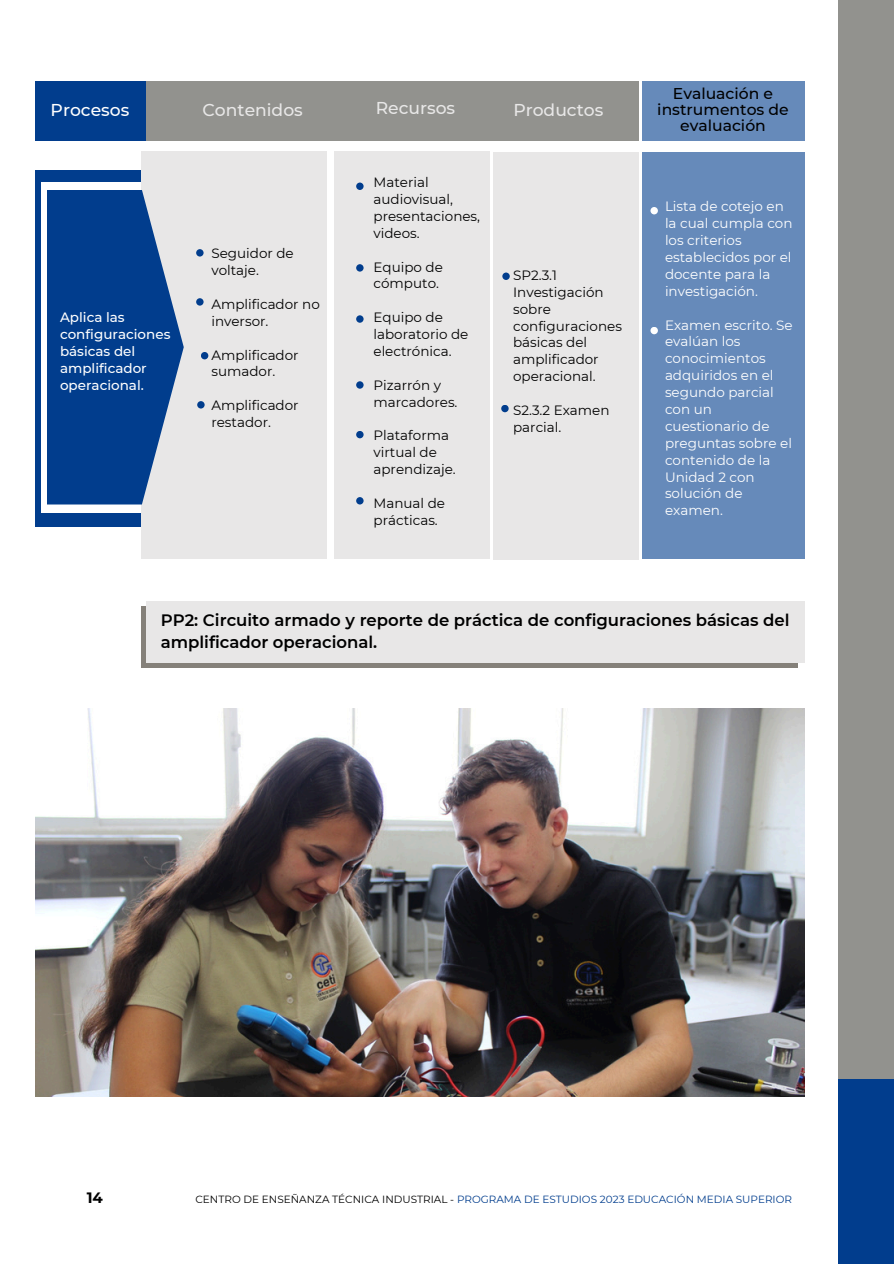
<style>
.page{position:relative;width:894px;height:1264px;background:#fff}
.page>*{position:absolute;margin:0;border:0;box-sizing:border-box;transform-origin:0 0}
.t1{font:500 17.1px "Montserrat";color:#e8e7e7}
.t2{font:500 17.1px "Montserrat";color:#fff}
.t3{font:600 16.5px/22.5px "Montserrat";color:#000}
.t4{font:500 15.6px/15.8px "Montserrat";color:#000;text-align:center}
.t5{font:700 15px "Montserrat";color:#000}
.t6{font:13.5px/16.8px "Montserrat";color:#000}
.t7{font:13.5px/16.8px "Montserrat";color:#fff}
.t8{font:500 13.5px/16.8px "Montserrat";color:#fff}
.t9{font:10.5px "Montserrat";color:#013d8d}
.s1{color:#000}
</style>
<div class="page">
<div style="left:838px;top:0;width:55px;height:1092px;background:#92928e"></div>
<div style="left:838px;top:1078px;width:55px;height:185px;background:#013d8d"></div>
<div style="left:36px;top:170px;width:110px;height:357px;background:#013d8d"></div>
<div style="left:42px;top:182px;width:582px;height:330px;background:#fff"></div>
<div style="left:141px;top:151px;width:186px;height:408px;background:#e8e7e7"></div>
<div style="left:334px;top:151px;width:155px;height:408px;background:#e8e7e7"></div>
<div style="left:493px;top:152px;width:145px;height:407px;background:#e8e7e7"></div>
<svg style="left:47px;top:190px;width:137px;height:314px"></svg>
<div style="left:502px;top:272px;width:7px;height:8px;background:#013d8d;border-radius:50%"></div>
<div style="left:641px;top:153px;width:163px;height:406px;background:#668aba"></div>
<div style="left:650px;top:327px;width:7px;height:7px;background:#fff;border-radius:50%"></div>
<div style="left:196px;top:249px;width:7px;height:7px;background:#013d8d;border-radius:50%"></div>
<div style="left:196px;top:298px;width:7px;height:7px;background:#013d8d;border-radius:50%"></div>
<svg style="left:141px;top:606px;width:656px;height:61px;background:#97938d"></svg>
<div style="left:146px;top:601px;width:658px;height:61px;background:#e8e7e7"></div>
<div style="left:201px;top:352px;width:7px;height:7px;background:#013d8d;border-radius:50%"></div>
<img style="left:36px;top:708px;width:768px;height:387px">
<div style="left:197px;top:401px;width:7px;height:7px;background:#013d8d;border-radius:50%"></div>
<div style="left:356px;top:182px;width:7px;height:8px;background:#013d8d;border-radius:50%"></div>
<div style="left:356px;top:264px;width:7px;height:7px;background:#013d8d;border-radius:50%"></div>
<div style="left:356px;top:315px;width:7px;height:8px;background:#013d8d;border-radius:50%"></div>
<div style="left:356px;top:381px;width:7px;height:8px;background:#013d8d;border-radius:50%"></div>
<div style="left:356px;top:431px;width:7px;height:7px;background:#013d8d;border-radius:50%"></div>
<div style="left:356px;top:497px;width:7px;height:7px;background:#013d8d;border-radius:50%"></div>
<div style="left:501px;top:405px;width:7px;height:7px;background:#013d8d;border-radius:50%"></div>
<div style="left:650px;top:207px;width:7px;height:7px;background:#fff;border-radius:50%"></div>
<div style="left:36px;top:81px;width:602px;height:59px;background:#92928e"></div>
<div style="left:36px;top:81px;width:110px;height:59px;background:#013d8d"></div>
<div style="left:641px;top:81px;width:163px;height:59px;background:#668aba"></div>
<h3 class="t2" style="left:51px;top:100px;width:80px">Procesos</h3>
<h1 class="t1" style="left:202px;top:100px;width:102px">Contenidos</h1>
<p class="t1" style="left:375px;top:97px;width:81px">Recursos</p>
<p class="t1" style="left:513px;top:100px;width:91px">Productos</p>
<h1 class="t8" style="left:60px;top:309px;width:112px">Aplica las configuraciones básicas del amplificador operacional.</h1>
<h3 class="t6" style="left:211px;top:245px;width:84px">Seguidor de voltaje.</h3>
<h3 class="t6" style="left:211px;top:296px;width:110px">Amplificador no inversor.</h3>
<h3 class="t6" style="left:211px;top:346px;width:89px">Amplificador sumador.</h3>
<h3 class="t6" style="left:211px;top:397px;width:89px">Amplificador restador.</h3>
<h3 class="t6" style="left:373px;top:174px;width:108px">Material audiovisual, presentaciones, videos.</h3>
<h3 class="t6" style="left:373px;top:258px;width:71px">Equipo de cómputo.</h3>
<h3 class="t6" style="left:373px;top:309px;width:96px">Equipo de laboratorio de electrónica.</h3>
<h2 class="t6" style="left:373px;top:376px;width:85px">Pizarrón y marcadores.</h2>
<h1 class="t6" style="left:373px;top:427px;width:84px">Plataforma virtual de aprendizaje.</h1>
<h3 class="t6" style="left:373px;top:494px;width:73px">Manual de prácticas.</h3>
<h3 class="t6" style="left:513px;top:267px;width:110px">SP2.3.1<br>Investigación sobre configuraciones básicas del amplificador operacional.</h3>
<h3 class="t6" style="left:513px;top:402px;width:98px">S2.3.2 Examen parcial.</h3>
<p class="t4" style="left:657px;top:86px;width:133px">Evaluación e instrumentos de evaluación</p>
<h3 class="t7" style="left:664px;top:198px;width:129px">Lista de cotejo en la cual cumpla con los criterios establecidos por el docente para la investigación.</h3>
<h3 class="t7" style="left:664px;top:316px;width:129px">Examen escrito. Se evalúan los conocimientos adquiridos en el segundo parcial con un cuestionario de preguntas sobre el contenido de la<br>Unidad 2 con solución de examen.</h3>
<h3 class="t3" style="left:161px;top:609px;width:630px">PP2: Circuito armado y reporte de práctica de configuraciones básicas del amplificador operacional.</h3>
<h1 class="t5" style="left:87px;top:1187px;width:18px">14</h1>
<h1 class="t9" style="left:195px;top:1193px;width:598px"><span class="s1">CENTRO DE ENSEÑANZA TÉCNICA INDUSTRIAL -</span> PROGRAMA DE ESTUDIOS 2023 EDUCACIÓN MEDIA SUPERIOR</h1>
</div>
